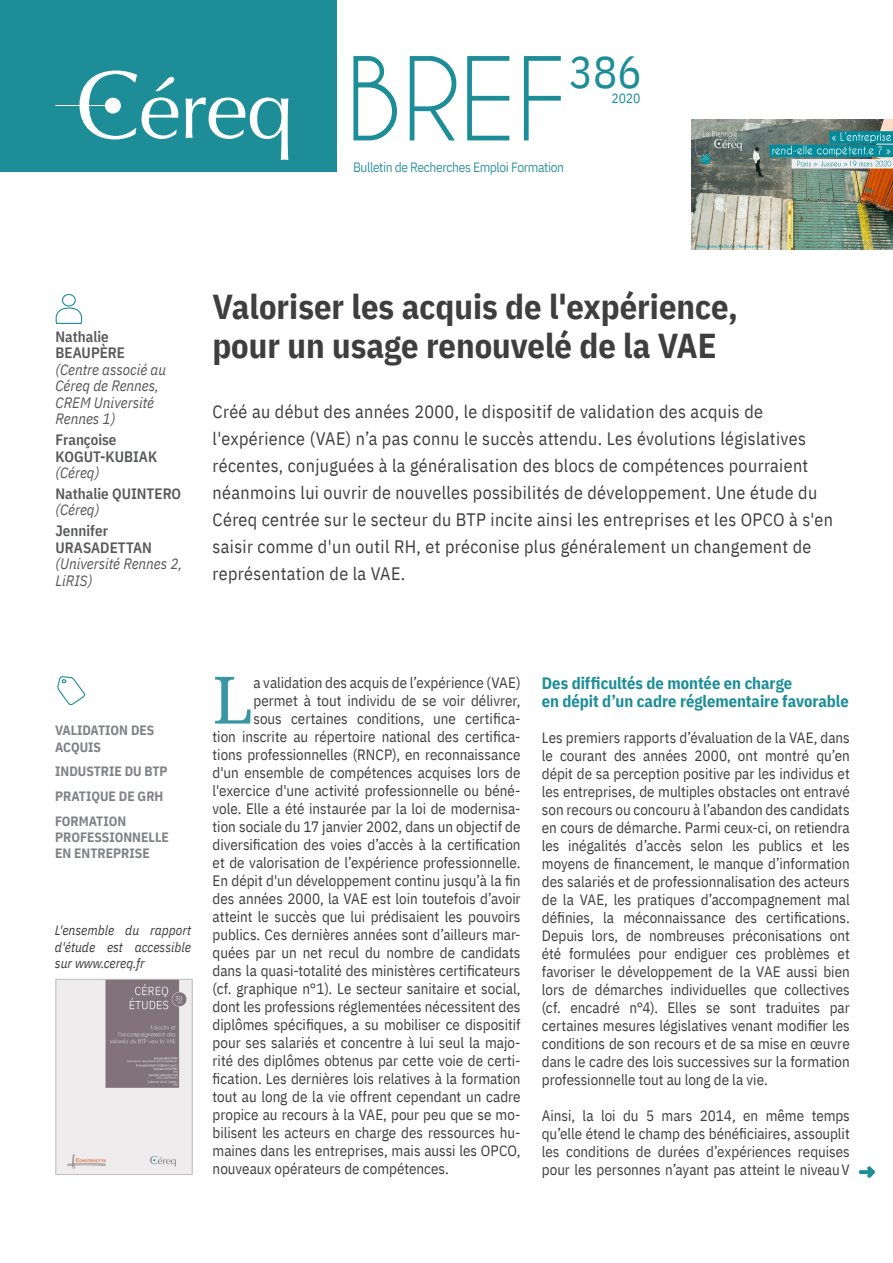
<style>
.page{position:relative;width:893px;height:1263px;background:#fff}
.page>*{position:absolute;margin:0;border:0;box-sizing:border-box;transform-origin:0 0}
.t1{font:108px "Caviar Dreams";color:#1d8e98}
.LETTRINE{font:65.4px "Droid Serif";color:#3996a2}
.t2{font:45px "IBM Plex Sans Cond";color:#1d8e98}
.t3{font:700 34.5px "IBM Plex Sans Cond";color:#3e3e3f}
.CHAPO{font:18px/27px "IBM Plex Sans Cond";letter-spacing:.02em;color:#3e3e3f}
.INTERTITRES{font:700 16.5px/18px "IBM Plex Sans Cond";letter-spacing:-.005em;color:#1d8e98}
.LETTRINE-2{font:15px "IBM Plex Sans Cond";color:#3e3e3f}
.TEXTE{font:15px/18px "IBM Plex Sans Cond";color:#3e3e3f;text-align:justify}
.t4{font:italic 15px/16.5px "IBM Plex Sans Cond";color:#57585a}
.AUTEUR{font:600 15px/16.5px "IBM Plex Sans Cond";color:#57585a}
.Default{font:700 13.5px/16.2px "IBM Plex Sans Cond";color:#808285}
.TEXTE-2{font:italic 13.5px/16.5px "IBM Plex Sans Cond";color:#3e3e3f;text-align:justify}
.t5{font:13.5px "IBM Plex Sans Cond";letter-spacing:-.03em;color:#3996a2}
.t6{font:13.5px "IBM Plex Sans Cond";color:#1d8e98}
</style>
<div class="page">
<div style="left:62px;top:294px;width:14px;height:13px;border:1px solid #1d8e98;border-radius:50%"></div>
<svg style="left:55px;top:306px;width:28px;height:18px"></svg>
<svg style="left:57px;top:676px;width:28px;height:30px"></svg>
<svg style="left:859px;top:1166px;width:16px;height:12px"></svg>
<div style="left:0;top:0;width:336px;height:172px;background:#1d8e98"></div>
<hr style="left:55px;top:105px;width:63px;height:1px;background:#fff">
<svg style="left:79px;top:71px;width:99px;height:68px"></svg>
<svg style="left:186px;top:97px;width:102px;height:63px"></svg>
<div style="left:105px;top:98px;width:16px;height:16px;background:#fff;border-radius:50%"></div>
<img style="left:691px;top:120px;width:202px;height:129px">
<img style="left:58px;top:981px;width:132px;height:192px">
<div style="left:56px;top:979px;width:136px;height:196px;border:1px solid #bcbdc0"></div>
<p class="t1" style="left:346px;top:38px;width:223px">BREF</p>
<p class="t2" style="left:569px;top:37px;width:74px">386</p>
<p class="t6" style="left:611px;top:88px;width:31px">2020</p>
<p class="t5" style="left:353px;top:157px;width:213px">Bulletin de Recherches Emploi Formation</p>
<p class="AUTEUR" style="left:56px;top:327px;width:55px">Nathalie</p>
<p class="AUTEUR" style="left:56px;top:344px;width:71px">BEAUPÈRE</p>
<p class="t4" style="left:56px;top:360px;width:112px">(Centre associé au<br>Céreq de Rennes,<br>CREM Université<br>Rennes 1)</p>
<p class="AUTEUR" style="left:56px;top:430px;width:62px">Françoise</p>
<p class="AUTEUR" style="left:56px;top:447px;width:103px">KOGUT-KUBIAK</p>
<p class="t4" style="left:56px;top:463px;width:45px">(Céreq)</p>
<p class="AUTEUR" style="left:56px;top:484px;width:127px">Nathalie QUINTERO</p>
<p class="t4" style="left:56px;top:501px;width:45px">(Céreq)</p>
<p class="AUTEUR" style="left:56px;top:521px;width:98px">Jennifer<br>URASADETTAN</p>
<p class="t4" style="left:56px;top:554px;width:128px">(Université Rennes 2,<br>LiRIS)</p>
<p class="t3" style="left:212px;top:279px;width:527px">Valoriser les acquis de l'expérience,</p>
<p class="t3" style="left:212px;top:318px;width:506px">pour un usage renouvelé de la VAE</p>
<p class="CHAPO" style="left:213px;top:397px;width:622px">Créé au début des années 2000, le dispositif de validation des acquis de l'expérience (VAE) n’a pas connu le succès attendu. Les évolutions législatives récentes, conjuguées à la généralisation des blocs de compétences pourraient néanmoins lui ouvrir de nouvelles possibilités de développement. Une étude du Céreq centrée sur le secteur du BTP incite ainsi les entreprises et les OPCO à s'en saisir comme d'un outil RH, et préconise plus généralement un changement de représentation de la VAE.</p>
<p class="Default" style="left:55px;top:721px;width:101px">VALIDATION DES<br>ACQUIS</p>
<p class="Default" style="left:55px;top:762px;width:114px">INDUSTRIE DU BTP</p>
<p class="Default" style="left:55px;top:787px;width:110px">PRATIQUE DE GRH</p>
<p class="Default" style="left:55px;top:812px;width:115px">FORMATION<br>PROFESSIONNELLE<br>EN ENTREPRISE</p>
<p class="TEXTE-2" style="left:55px;top:921px;width:138px">L'ensemble du rapport d'étude est accessible sur www.cereq.fr</p>
<p class="LETTRINE" style="left:213px;top:655px;width:42px">L</p>
<p class="LETTRINE-2" style="left:253px;top:671px;width:269px">a validation des acquis de l’expérience (VAE)</p>
<p class="LETTRINE-2" style="left:253px;top:689px;width:269px">permet à tout individu de se voir délivrer,</p>
<p class="LETTRINE-2" style="left:253px;top:707px;width:269px">sous certaines conditions, une certifica-</p>
<p class="LETTRINE-2" style="left:213px;top:725px;width:309px">tion inscrite au répertoire national des certifica-</p>
<p class="LETTRINE-2" style="left:213px;top:743px;width:309px">tions professionnelles (RNCP), en reconnaissance</p>
<p class="LETTRINE-2" style="left:213px;top:761px;width:309px">d'un ensemble de compétences acquises lors de</p>
<p class="LETTRINE-2" style="left:213px;top:779px;width:309px">l'exercice d'une activité professionnelle ou béné-</p>
<p class="LETTRINE-2" style="left:213px;top:797px;width:309px">vole. Elle a été instaurée par la loi de modernisa-</p>
<p class="LETTRINE-2" style="left:213px;top:815px;width:309px">tion sociale du 17 janvier 2002, dans un objectif de</p>
<p class="LETTRINE-2" style="left:213px;top:833px;width:309px">diversification des voies d’accès à la certification</p>
<p class="LETTRINE-2" style="left:213px;top:851px;width:309px">et de valorisation de l’expérience professionnelle.</p>
<p class="LETTRINE-2" style="left:213px;top:869px;width:309px">En dépit d'un développement continu jusqu’à la fin</p>
<p class="LETTRINE-2" style="left:213px;top:887px;width:309px">des années 2000, la VAE est loin toutefois d’avoir</p>
<p class="LETTRINE-2" style="left:213px;top:905px;width:309px">atteint le succès que lui prédisaient les pouvoirs</p>
<p class="LETTRINE-2" style="left:213px;top:923px;width:309px">publics. Ces dernières années sont d’ailleurs mar-</p>
<p class="LETTRINE-2" style="left:213px;top:941px;width:309px">quées par un net recul du nombre de candidats</p>
<p class="LETTRINE-2" style="left:213px;top:959px;width:309px">dans la quasi-totalité des ministères certificateurs</p>
<p class="LETTRINE-2" style="left:213px;top:977px;width:309px">(cf. graphique n°1). Le secteur sanitaire et social,</p>
<p class="LETTRINE-2" style="left:213px;top:995px;width:309px">dont les professions réglementées nécessitent des</p>
<p class="LETTRINE-2" style="left:213px;top:1013px;width:309px">diplômes spécifiques, a su mobiliser ce dispositif</p>
<p class="LETTRINE-2" style="left:213px;top:1031px;width:309px">pour ses salariés et concentre à lui seul la majo-</p>
<p class="LETTRINE-2" style="left:213px;top:1049px;width:309px">rité des diplômes obtenus par cette voie de certi-</p>
<p class="LETTRINE-2" style="left:213px;top:1067px;width:309px">fication. Les dernières lois relatives à la formation</p>
<p class="LETTRINE-2" style="left:213px;top:1085px;width:309px">tout au long de la vie offrent cependant un cadre</p>
<p class="LETTRINE-2" style="left:213px;top:1103px;width:309px">propice au recours à la VAE, pour peu que se mo-</p>
<p class="LETTRINE-2" style="left:213px;top:1121px;width:309px">bilisent les acteurs en charge des ressources hu-</p>
<p class="LETTRINE-2" style="left:213px;top:1139px;width:309px">maines dans les entreprises, mais aussi les OPCO,</p>
<p class="LETTRINE-2" style="left:213px;top:1157px;width:238px">nouveaux opérateurs de compétences.</p>
<p class="INTERTITRES" style="left:542px;top:672px;width:308px">Des difficultés de montée en charge<br>en dépit d’un cadre réglementaire favorable</p>
<p class="TEXTE" style="left:542px;top:727px;width:309px">Les premiers rapports d’évaluation de la VAE, dans le courant des années 2000, ont montré qu’en dépit de sa perception positive par les individus et les entreprises, de multiples obstacles ont entravé son recours ou concouru à l’abandon des candidats en cours de démarche. Parmi ceux-ci, on retiendra les inégalités d’accès selon les publics et les moyens de financement, le manque d’information des salariés et de professionnalisation des acteurs de la VAE, les pratiques d’accompagnement mal définies, la méconnaissance des certifications.<br>Depuis lors, de nombreuses préconisations ont été formulées pour endiguer ces problèmes et favoriser le développement de la VAE aussi bien lors de démarches individuelles que collectives (cf. encadré n°4). Elles se sont traduites par certaines mesures législatives venant modifier les conditions de son recours et de sa mise en œuvre dans le cadre des lois successives sur la formation professionnelle tout au long de la vie.</p>
<p class="TEXTE" style="left:542px;top:1105px;width:309px">Ainsi, la loi du 5 mars 2014, en même temps qu’elle étend le champ des bénéficiaires, assouplit les conditions de durées d’expériences requises pour les personnes n’ayant pas atteint le niveauV</p>
</div>
